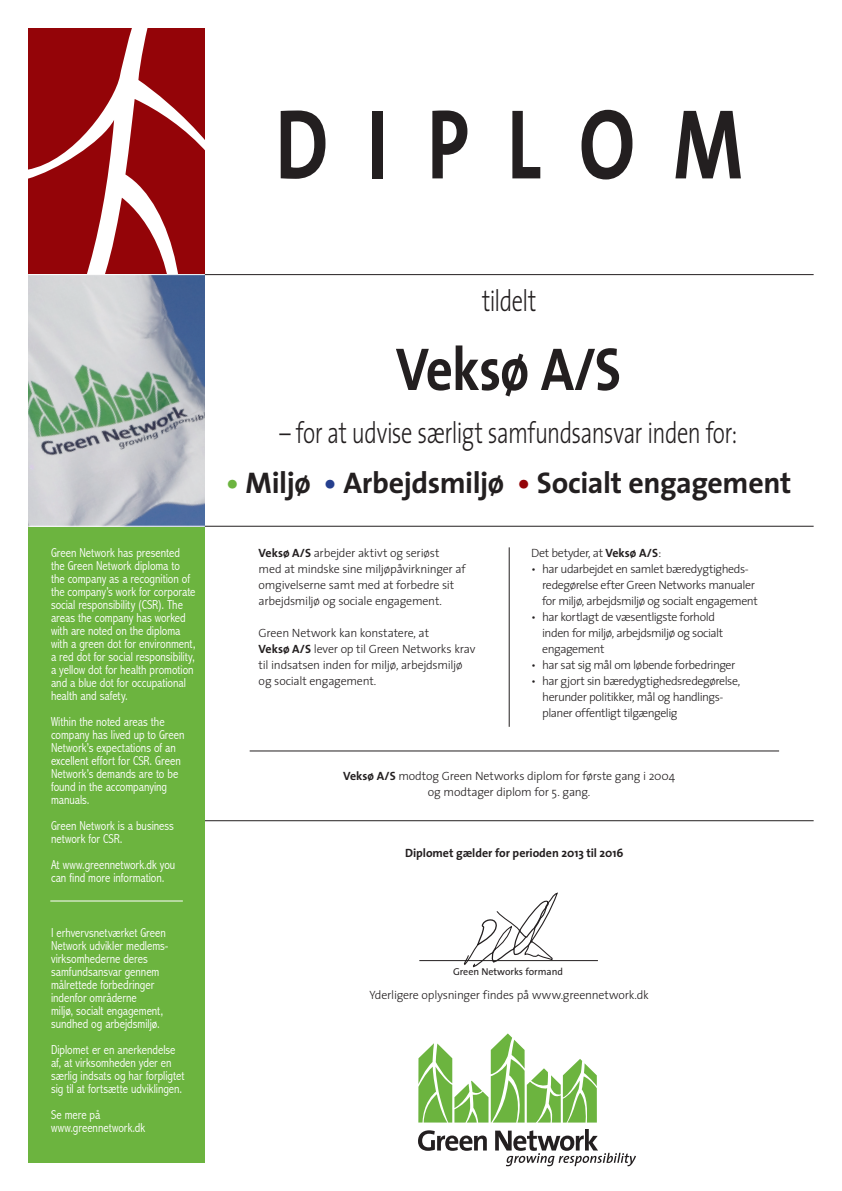
<style>
.page{position:relative;width:842px;height:1191px;background:#fff}
.page>*{position:absolute;margin:0;border:0;box-sizing:border-box;transform-origin:0 0}
.t1{font:700 100px "The Sans";letter-spacing:.47em;color:#231f20;scale:.8 1}
.t2{font:700 61px "The Sans";letter-spacing:-.02em;color:#231f20;scale:.87 1}
.t3{font:300 30px "The Sans";letter-spacing:-.02em;color:#231f20;scale:.75 1}
.t4{font:700 30px "The Sans";letter-spacing:-.015em;color:#231f20}
.t5{font:300 condensed 13px/13px "Abadi";color:#fff}
.t6{font:300 12px/16px "The Sans";letter-spacing:-.03em;color:#231f20}
.t7{font:700 12px "The Sans";letter-spacing:-.005em;color:#231f20}
.t8{font:10px "The Sans";color:#231f20}
.s1{color:#6cb43f}
.s2{color:#253f8e}
.s3{color:#940408}
.s4{font-weight:700}
</style>
<div class="page">
<hr style="left:162px;top:274px;width:652px;height:1px;background:#231f20">
<hr style="left:162px;top:820px;width:652px;height:1px;background:#231f20">
<svg style="left:28px;top:28px;width:177px;height:246px;fill:#940408"></svg>
<div style="left:28px;top:520px;width:177px;height:642px;background:#6cb43f"></div>
<svg style="left:418px;top:1033px;width:179px;height:89px"></svg>
<svg style="left:418px;top:1130px;width:69px;height:20px"></svg>
<svg style="left:495px;top:1129px;width:141px;height:37px"></svg>
<hr style="left:162px;top:526px;width:652px;height:1px;background:#231f20">
<img style="left:28px;top:275px;width:177px;height:251px">
<hr style="left:28px;top:274px;width:177px;height:1px;background:#fff">
<hr style="left:50px;top:900px;width:133px;height:1px;background:#fff">
<hr style="left:28px;top:526px;width:177px;height:1px;background:#fff">
<hr style="left:250px;top:750px;width:529px;height:1px;background:#231f20">
<hr style="left:509px;top:547px;width:1px;height:180px;background:#231f20">
<svg style="left:463px;top:892px;width:96px;height:76px"></svg>
<hr style="left:419px;top:960px;width:179px;height:1px;background:#231f20">
<h1 class="t1" style="left:275px;top:61px;width:587px">DIPLOM</h1>
<p class="t5" style="left:51px;top:546px;width:146px">Green Network has presented the Green Network diploma to the company as a recognition of the company’s work for corporate social responsibility (CSR). The areas the company has worked with are noted on the diploma with a green dot for environment, a red dot for social responsibility, a yellow dot for health promotion and a blue dot for occupational health and safety.</p>
<p class="t5" style="left:51px;top:715px;width:135px">Within the noted areas the company has lived up to Green<br>Network’s expectations of an excellent effort for CSR. Green<br>Network’s demands are to be found in the accompanying manuals.</p>
<p class="t5" style="left:51px;top:819px;width:125px">Green Network is a business network for CSR.</p>
<p class="t5" style="left:51px;top:858px;width:126px">At www.greennetwork.dk you can find more information.</p>
<p class="t5" style="left:51px;top:926px;width:119px">I erhvervsnetværket Green<br>Network udvikler medlems&shy;virksomhederne deres samfundsansvar gennem målrettede forbedringer indenfor områderne<br>miljø, socialt engagement, sundhed og arbejdsmiljø.</p>
<p class="t5" style="left:51px;top:1043px;width:135px">Diplomet er en anerkendelse af, at virksomheden yder en særlig indsats og har forpligtet sig til at fortsætte udviklingen.</p>
<p class="t5" style="left:51px;top:1108px;width:96px">Se mere på www.greennetwork.dk</p>
<h3 class="t3" style="left:482px;top:276px;width:74px">tildelt</h3>
<h2 class="t2" style="left:396px;top:318px;width:261px">Veksø A/S</h2>
<h3 class="t3" style="left:280px;top:408px;width:612px">– for at udvise særligt samfundsansvar inden for:</h3>
<h3 class="t4" style="left:226px;top:457px;width:567px"><span class="s1">•</span> Miljø <span class="s2">•</span> Arbejdsmiljø <span class="s3">•</span> Socialt engagement</h3>
<p class="t6" style="left:259px;top:544px;width:208px"><span class="s4">Veksø A/S</span> arbejder aktivt og seriøst med at mindske sine miljøpåvirkninger af omgivelserne samt med at forbedre sit arbejdsmiljø og sociale engagement.</p>
<p class="t6" style="left:259px;top:624px;width:218px">Green Network kan konstatere, at<br><span class="s4">Veksø A/S</span> lever op til Green Networks krav til indsatsen inden for miljø, arbejdsmiljø og socialt engagement.</p>
<p class="t6" style="left:531px;top:544px;width:132px">Det betyder, at <span class="s4">Veksø A/S</span>:</p>
<p class="t6" style="left:542px;top:560px;width:217px;text-indent:-11px">• har udarbejdet en samlet bæredygtigheds&shy;redegørelse efter Green Networks manualer for miljø, arbejdsmiljø og socialt engagement</p>
<p class="t6" style="left:542px;top:608px;width:183px;text-indent:-11px">• har kortlagt de væsentligste forhold inden for miljø, arbejdsmiljø og socialt engagement</p>
<p class="t6" style="left:531px;top:656px;width:206px">• har sat sig mål om løbende forbedringer</p>
<p class="t6" style="left:542px;top:672px;width:199px;text-indent:-11px">• har gjort sin bæredygtighedsredegørelse, herunder politikker, mål og handlings&shy;planer offentligt tilgængelig</p>
<p class="t6" style="left:343px;top:767px;width:333px;text-align:center"><span class="s4">Veksø A/S</span> modtog Green Networks diplom for første gang i 2004 og modtager diplom for 5. gang.</p>
<p class="t7" style="left:405px;top:842px;width:220px">Diplomet gælder for perioden 2013 til 2016</p>
<p class="t8" style="left:453px;top:963px;width:111px">Green Networks formand</p>
<p class="t6" style="left:369px;top:986px;width:281px">Yderligere oplysninger findes på www.greennetwork.dk</p>
</div>
